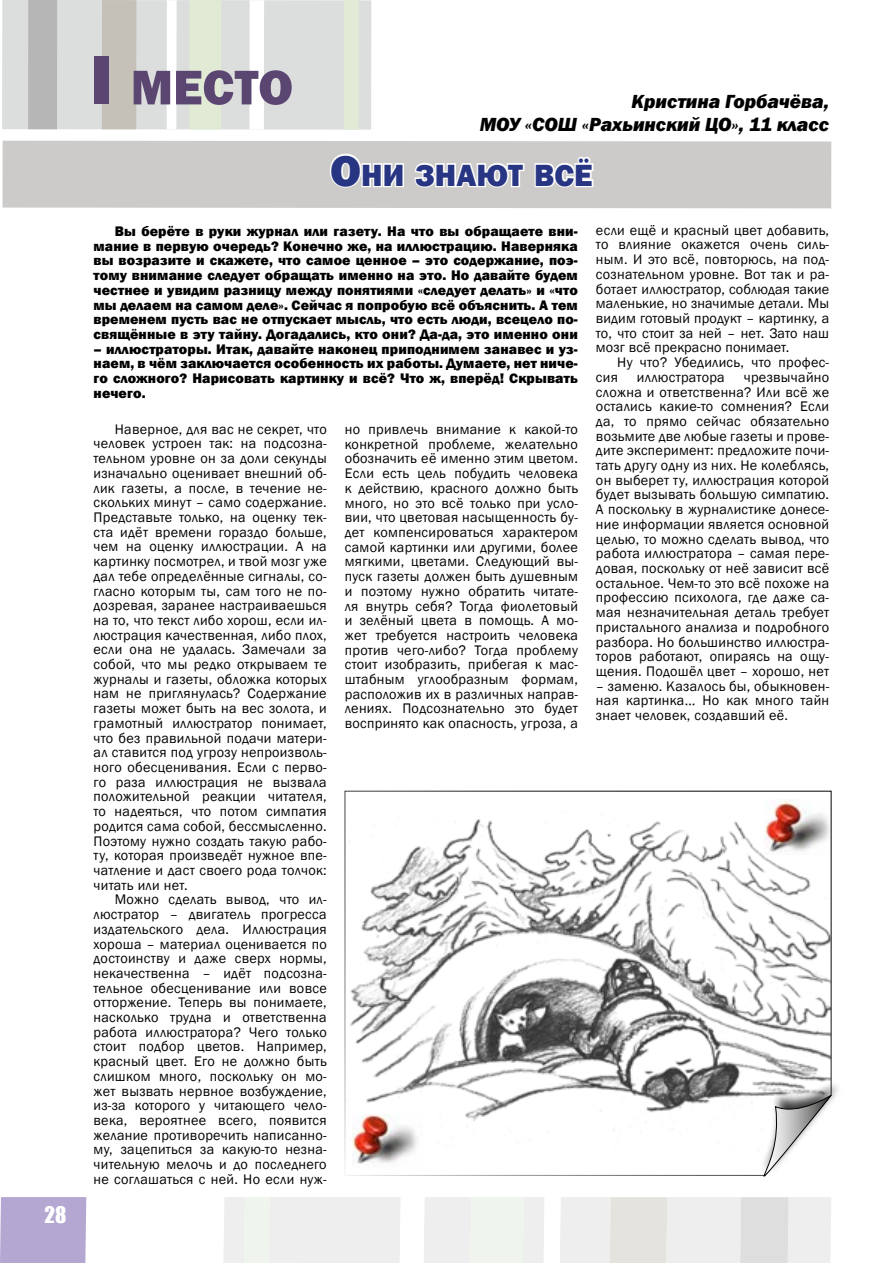
<style>
.page{position:relative;width:893px;height:1263px;background:#fff}
.page>*{position:absolute;margin:0;border:0;box-sizing:border-box;transform-origin:0 0}
.t1{font:800 50.4px "Franklin Gothic";color:#5b4672}
.t2{font:800 31.5px "Franklin Gothic";color:#283583}
.t3{font:21px "Impact";color:#fff}
.t4{font:italic 800 19.5px/22.5px "Franklin Gothic";color:#000;text-align:right}
.t5{font:14.25px/14.7px "Franklin Gothic";letter-spacing:.02em;color:#000;text-align:justify}
.t6{font:800 14.25px/14.7px "Franklin Gothic";letter-spacing:.01em;color:#000;text-align:justify}
.s1{font-size:72px}
.s2{font-size:45px}
</style>
<div class="page">
<div style="left:0;top:1197px;width:86px;height:66px;background:#b4a8d3"></div>
<svg style="left:224px;top:1197px;width:607px;height:66px;background:#ecedeb"></svg>
<div style="left:2px;top:0;width:369px;height:130px;background:#dbdedc"></div>
<div style="left:249px;top:0;width:15px;height:129px;background:#fff"></div>
<div style="left:189px;top:0;width:32px;height:129px;background:#e0ead4"></div>
<div style="left:167px;top:0;width:10px;height:129px;background:#fff"></div>
<div style="left:102px;top:0;width:34px;height:129px;background:#c6c1b8"></div>
<div style="left:344px;top:0;width:15px;height:130px;background:#e0ead4"></div>
<div style="left:28px;top:0;width:29px;height:129px;background:#b7b6b6"></div>
<div style="left:3px;top:141px;width:828px;height:67px;background:#cccbca"></div>
<svg style="left:328px;top:152px;width:77px;height:42px"></svg>
<svg style="left:413px;top:161px;width:113px;height:28px"></svg>
<svg style="left:533px;top:154px;width:62px;height:35px"></svg>
<svg style="left:345px;top:791px;width:487px;height:385px"></svg>
<div style="left:761px;top:1079px;width:82px;height:96px;background:#000;opacity:.75"></div>
<svg style="left:761px;top:1095px;width:71px;height:82px"></svg>
<img style="left:764px;top:799px;width:66px;height:56px">
<img style="left:352px;top:1114px;width:71px;height:56px">
<h3 class="t3" style="left:45px;top:1198px;width:23px">28</h3>
<h1 class="t1" style="left:90px;top:55px;width:205px"><span class="s1">I</span> место</h1>
<h3 class="t4" style="left:480px;top:90px;width:351px">Кристина Горбачёва,<br>МОУ «СОШ «Рахьинский ЦО», 11 класс</h3>
<h2 class="t2" style="left:330px;top:155px;width:264px"><span class="s2">О</span>ни знают всё</h2>
<p class="t6" style="left:94px;top:224px;width:486px;text-indent:21px">Вы берёте в руки журнал или газету. На что вы обращаете вни&shy;мание в первую очередь? Конечно же, на иллюстрацию. Наверняка вы возразите и скажете, что самое ценное – это содержание, поэ&shy;тому внимание следует обращать именно на это. Но давайте будем честнее и увидим разницу между понятиями «следует делать» и «что мы делаем на самом деле». Сейчас я попробую всё объяснить. А тем временем пусть вас не отпускает мысль, что есть люди, всецело по&shy;свящённые в эту тайну. Догадались, кто они? Да-да, это именно они</p>
<p class="t6" style="left:94px;top:341px;width:486px">– иллюстраторы. Итак, давайте наконец приподнимем занавес и уз&shy;наем, в чём заключается особенность их работы. Думаете, нет ниче&shy;го сложного? Нарисовать картинку и всё? Что ж, вперёд! Скрывать нечего.</p>
<p class="t5" style="left:94px;top:422px;width:235px;text-indent:21px">Наверное, для вас не секрет, что человек устроен так: на подсозна&shy;тельном уровне он за доли секунды изначально оценивает внешний об&shy;лик газеты, а после, в течение не&shy;скольких минут – само содержание.<br>Представьте только, на оценку тек&shy;ста идёт времени гораздо больше, чем на оценку иллюстрации. А на картинку посмотрел, и твой мозг уже дал тебе определённые сигналы, со&shy;гласно которым ты, сам того не по&shy;дозревая, заранее настраиваешься на то, что текст либо хорош, если ил&shy;люстрация качественная, либо плох, если она не удалась. Замечали за собой, что мы редко открываем те журналы и газеты, обложка которых нам не приглянулась? Содержание газеты может быть на вес золота, и грамотный иллюстратор понимает, что без правильной подачи матери&shy;ал ставится под угрозу непроизволь&shy;ного обесценивания. Если с перво&shy;го раза иллюстрация не вызвала положительной реакции читателя, то надеяться, что потом симпатия родится сама собой, бессмысленно.<br>Поэтому нужно создать такую рабо&shy;ту, которая произведёт нужное впе&shy;чатление и даст своего рода толчок: читать или нет.</p>
<p class="t5" style="left:94px;top:892px;width:235px;text-indent:21px">Можно сделать вывод, что ил&shy;люстратор – двигатель прогресса издательского дела. Иллюстрация хороша – материал оценивается по достоинству и даже сверх нормы, некачественна – идёт подсозна&shy;тельное обесценивание или вовсе отторжение. Теперь вы понимаете, насколько трудна и ответственна работа иллюстратора? Чего только стоит подбор цветов. Например, красный цвет. Его не должно быть слишком много, поскольку он мо&shy;жет вызвать нервное возбуждение, из-за которого у читающего чело&shy;века, вероятнее всего, появится желание противоречить написанно&shy;му, зацепиться за какую-то незна&shy;чительную мелочь и до последнего не соглашаться с ней. Но если нуж-</p>
<p class="t5" style="left:345px;top:422px;width:235px">но привлечь внимание к какой-то конкретной проблеме, желательно обозначить её именно этим цветом.<br>Если есть цель побудить человека к действию, красного должно быть много, но это всё только при усло&shy;вии, что цветовая насыщенность бу&shy;дет компенсироваться характером самой картинки или другими, более мягкими, цветами. Следующий вы&shy;пуск газеты должен быть душевным и поэтому нужно обратить читате&shy;ля внутрь себя? Тогда фиолетовый и зелёный цвета в помощь. А мо&shy;жет требуется настроить человека против чего-либо? Тогда проблему стоит изобразить, прибегая к мас&shy;штабным углообразным формам, расположив их в различных направ&shy;лениях. Подсознательно это будет воспринято как опасность, угроза, а</p>
<p class="t5" style="left:596px;top:223px;width:235px">если ещё и красный цвет добавить, то влияние окажется очень силь&shy;ным. И это всё, повторюсь, на под&shy;сознательном уровне. Вот так и ра&shy;ботает иллюстратор, соблюдая такие маленькие, но значимые детали. Мы видим готовый продукт – картинку, а то, что стоит за ней – нет. Зато наш мозг всё прекрасно понимает.</p>
<p class="t5" style="left:596px;top:355px;width:235px;text-indent:21px">Ну что? Убедились, что профес&shy;сия</p>
<p class="t5" style="left:596px;top:370px;width:235px;text-indent:148px">чрезвычайно сложна и ответственна? Или всё же остались какие-то сомнения? Если да, то прямо сейчас обязательно возьмите две любые газеты и прове&shy;дите эксперимент: предложите почи&shy;тать другу одну из них. Не колеблясь, он выберет ту, иллюстрация которой будет вызывать большую симпатию.<br>А поскольку в журналистике донесе&shy;ние информации является основной целью, то можно сделать вывод, что работа иллюстратора – самая пере&shy;довая, поскольку от неё зависит всё остальное. Чем-то это всё похоже на профессию психолога, где даже са&shy;мая незначительная деталь требует пристального анализа и подробного разбора. Но большинство иллюстра&shy;торов работают, опираясь на ощу&shy;щения. Подошёл цвет – хорошо, нет</p>
<p class="t5" style="left:596px;top:679px;width:235px">– заменю. Казалось бы, обыкновен&shy;ная картинка… Но как много тайн знает человек, создавший её.</p>
<p class="t5" style="left:637px;top:370px;width:89px">иллюстратора</p>
</div>
